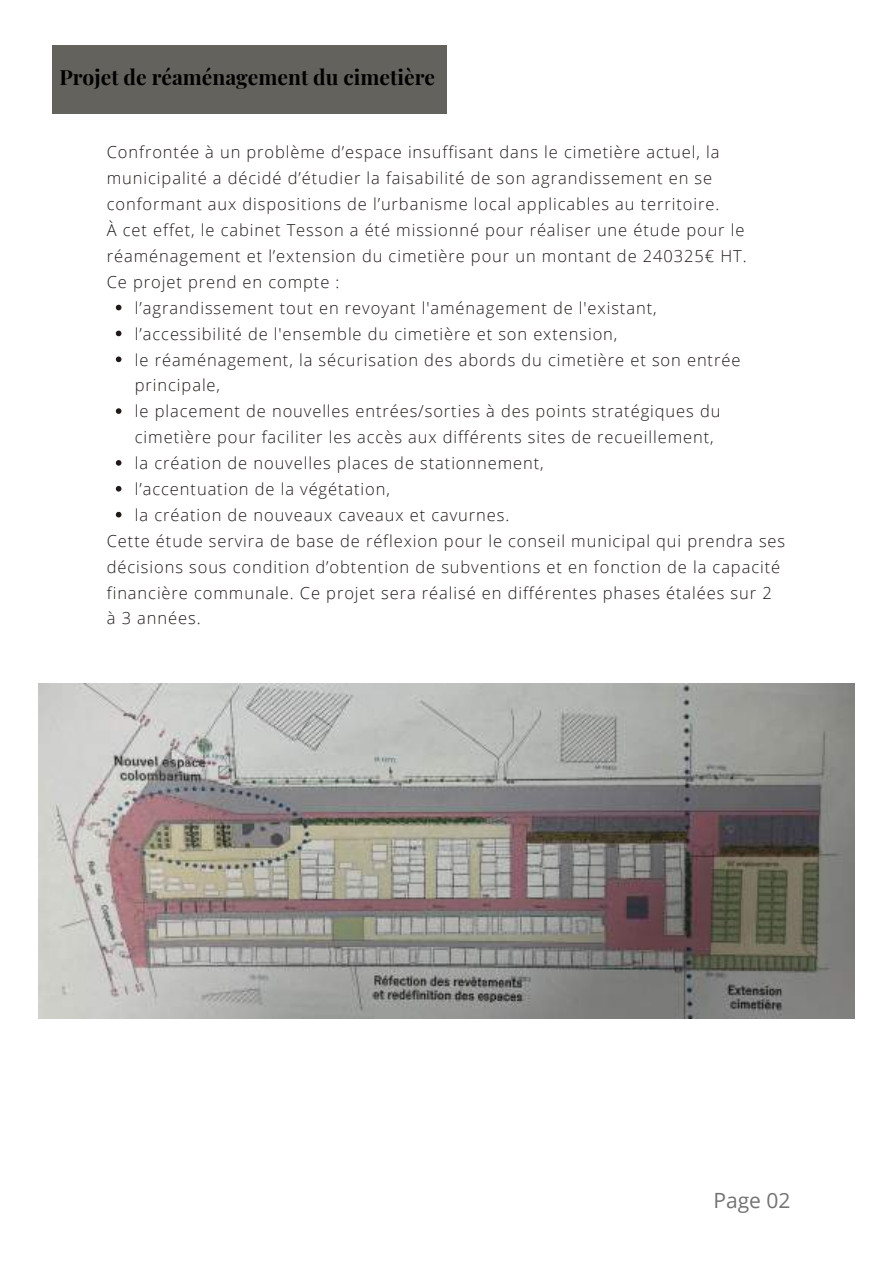
<style>
.page{position:relative;width:894px;height:1264px;background:#fff}
.page>*{position:absolute;margin:0;border:0;box-sizing:border-box;transform-origin:0 0}
.t1{font:700 21px "Playfair Display";color:#000}
.t2{font:21px "Open Sans";color:#737373}
.t3{font:300 16.5px "Open Sans";letter-spacing:.055em;color:#201917}
</style>
<div class="page">
<div style="left:53px;top:45px;width:393px;height:69px;background:#64625d"></div>
<img style="left:39px;top:683px;width:815px;height:335px">
<svg style="left:116px;top:305px;width:5px;height:5px"></svg>
<svg style="left:116px;top:330px;width:5px;height:6px"></svg>
<svg style="left:116px;top:356px;width:5px;height:6px"></svg>
<svg style="left:116px;top:408px;width:5px;height:6px"></svg>
<svg style="left:116px;top:460px;width:5px;height:5px"></svg>
<svg style="left:116px;top:486px;width:5px;height:5px"></svg>
<svg style="left:116px;top:512px;width:5px;height:5px"></svg>
<p class="t1" style="left:59px;top:62px;width:377px">Projet de réaménagement du cimetière</p>
<p class="t3" style="left:107px;top:141px;width:614px">Confrontée à un problème d’espace insuffisant dans le cimetière actuel, la</p>
<p class="t3" style="left:107px;top:167px;width:606px">municipalité a décidé d’étudier la faisabilité de son agrandissement en se</p>
<p class="t3" style="left:107px;top:192px;width:613px">conformant aux dispositions de l’urbanisme local applicables au territoire.</p>
<p class="t3" style="left:107px;top:218px;width:639px">À cet effet, le cabinet Tesson a été missionné pour réaliser une étude pour le</p>
<p class="t3" style="left:107px;top:244px;width:641px">réaménagement et l’extension du cimetière pour un montant de 240325€ HT.</p>
<p class="t3" style="left:107px;top:270px;width:234px">Ce projet prend en compte :</p>
<p class="t3" style="left:135px;top:296px;width:523px">l’agrandissement tout en revoyant l'aménagement de l'existant,</p>
<p class="t3" style="left:135px;top:322px;width:484px">l’accessibilité de l'ensemble du cimetière et son extension,</p>
<p class="t3" style="left:135px;top:348px;width:607px">le réaménagement, la sécurisation des abords du cimetière et son entrée</p>
<p class="t3" style="left:135px;top:374px;width:87px">principale,</p>
<p class="t3" style="left:135px;top:399px;width:587px">le placement de nouvelles entrées/sorties à des points stratégiques du</p>
<p class="t3" style="left:135px;top:425px;width:580px">cimetière pour faciliter les accès aux différents sites de recueillement,</p>
<p class="t3" style="left:135px;top:451px;width:410px">la création de nouvelles places de stationnement,</p>
<p class="t3" style="left:135px;top:477px;width:256px">l’accentuation de la végétation,</p>
<p class="t3" style="left:135px;top:503px;width:376px">la création de nouveaux caveaux et cavurnes.</p>
<p class="t3" style="left:107px;top:529px;width:679px">Cette étude servira de base de réflexion pour le conseil municipal qui prendra ses</p>
<p class="t3" style="left:107px;top:555px;width:674px">décisions sous condition d’obtention de subventions et en fonction de la capacité</p>
<p class="t3" style="left:107px;top:581px;width:666px">financière communale. Ce projet sera réalisé en différentes phases étalées sur 2</p>
<p class="t3" style="left:107px;top:606px;width:95px">à 3 années.</p>
<p class="t2" style="left:713px;top:1185px;width:79px">Page 02</p>
</div>
